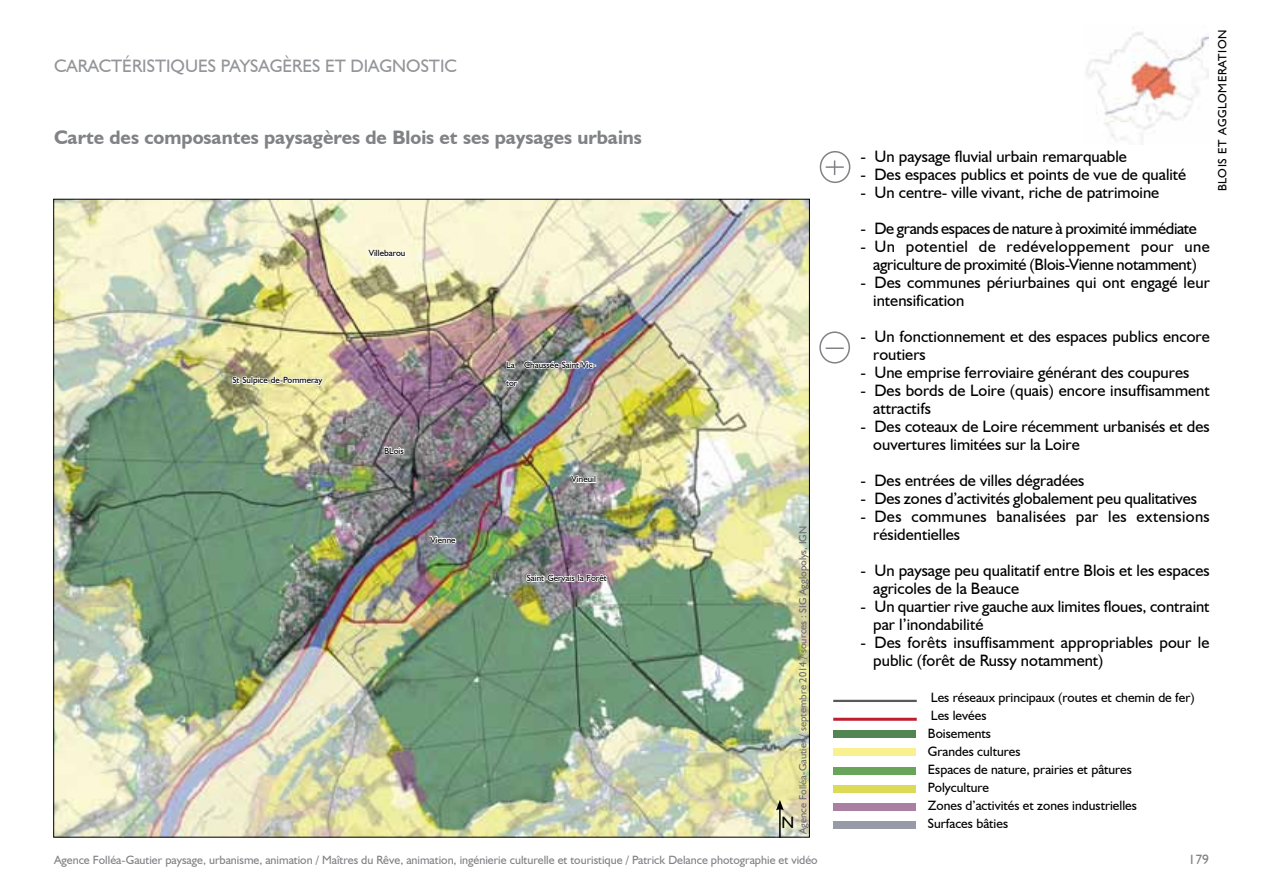
<style>
.page{position:relative;width:1263px;height:893px;background:#fff}
.page>*{position:absolute;margin:0;border:0;box-sizing:border-box;transform-origin:0 0}
.t1{font:700 19.5px "Humanist 521 BT";color:#808285}
.t2{font:18px "Humanist 521 BT";color:#939598}
.t3{font:16.5px/18px "Humanist 521 BT";color:#000}
.t4{font:16.5px/18px "Humanist 521 BT";letter-spacing:.02em;color:#000}
.t5{font:16.5px "Humanist 521 BT";letter-spacing:-.025em;color:#000}
.t6{font:13.5px "Humanist 521 BT";color:#000}
.t7{font:13.5px "Humanist 521 BT";color:#808285}
.t8{font:12px "Humanist 521 BT";color:#808285}
.t9{font:12px "Humanist 521 BT";color:#000}
.t10{font:10.5px "Humanist 521 BT";color:#6d6e71}
.t11{font:9px/18px "Humanist 521 BT";color:#000}
</style>
<div class="page">
<img style="left:1086px;top:32px;width:123px;height:109px">
<div style="left:833px;top:767px;width:82px;height:7px;background:#68a45a"></div>
<div style="left:833px;top:785px;width:82px;height:8px;background:#ddda57"></div>
<div style="left:833px;top:821px;width:82px;height:8px;background:#979ba7"></div>
<div style="left:833px;top:748px;width:82px;height:8px;background:#f9f18f"></div>
<div style="left:833px;top:730px;width:82px;height:7px;background:#518652"></div>
<div style="left:833px;top:803px;width:82px;height:8px;background:#a980a2"></div>
<hr style="left:833px;top:718px;width:84px;height:3px;background:#be1e2d">
<hr style="left:833px;top:700px;width:84px;height:2px;background:#58595b">
<svg style="left:826px;top:160px;width:18px;height:15px"></svg>
<div style="left:820px;top:151px;width:30px;height:32px;border:2px solid #808285;border-radius:50%"></div>
<div style="left:819px;top:331px;width:31px;height:33px;border:2px solid #808285;border-radius:50%"></div>
<svg style="left:826px;top:347px;width:18px;height:2px"></svg>
<img style="left:55px;top:201px;width:753px;height:634px">
<hr style="left:779px;top:808px;width:2px;height:30px;background:#000">
<svg style="left:776px;top:800px;width:8px;height:10px"></svg>
<svg style="left:569px;top:474px;width:27px;height:10px"></svg>
<svg style="left:505px;top:360px;width:11px;height:10px"></svg>
<svg style="left:522px;top:360px;width:74px;height:10px"></svg>
<svg style="left:505px;top:379px;width:14px;height:9px"></svg>
<svg style="left:231px;top:375px;width:94px;height:12px"></svg>
<svg style="left:428px;top:535px;width:29px;height:10px"></svg>
<svg style="left:382px;top:445px;width:24px;height:10px"></svg>
<svg style="left:525px;top:573px;width:83px;height:10px"></svg>
<svg style="left:366px;top:249px;width:40px;height:9px"></svg>
<p class="t2" style="left:54px;top:55px;width:13px">Cara</p>
<p class="t2" style="left:99px;top:55px;width:360px">ctéristiqu es paysag ères et d iag nostic</p>
<p class="t1" style="left:54px;top:125px;width:589px">Carte des composantes paysagères de Blois et ses paysages urbains</p>
<p class="t11" style="left:369px;top:244px;width:38px">Villebarou</p>
<p class="t11" style="left:232px;top:371px;width:92px">St-Sulpice-de-Pommeray</p>
<p class="t11" style="left:384px;top:441px;width:21px">BLois</p>
<p class="t11" style="left:431px;top:530px;width:27px">Vienne</p>
<p class="t11" style="left:506px;top:355px;width:91px">La Chaussée-Saint-Vic&shy;tor</p>
<p class="t11" style="left:572px;top:470px;width:26px">Vineuil</p>
<p class="t11" style="left:527px;top:569px;width:81px">Saint-Gervais-la-Forêt</p>
<p class="t10" style="left:796px;top:834px;width:308px;rotate:-90deg">Agence Folléa-Gautier / septembre 2014 / sources : SIG Agglopolys, IGN</p>
<p class="t3" style="left:781px;top:813px;width:12px">N</p>
<p class="t3" style="left:860px;top:147px;width:268px">- Un paysage fluvial urbain remarquable</p>
<p class="t3" style="left:860px;top:165px;width:327px">- Des espaces publics et points de vue de qualité</p>
<p class="t3" style="left:860px;top:183px;width:300px">- Un centre- ville vivant, riche de patrimoine</p>
<p class="t5" style="left:860px;top:218px;width:338px">- De grands espaces de nature à proximité immédiate</p>
<p class="t3" style="left:860px;top:237px;width:351px;text-align:center">- Un potentiel de redéveloppement pour une agriculture de proximité (Blois-Vienne notamment)</p>
<p class="t3" style="left:873px;top:273px;width:338px;text-indent:-13px">- Des communes périurbaines qui ont engagé leur intensification</p>
<p class="t3" style="left:873px;top:327px;width:338px;text-indent:-13px">- Un fonctionnement et des espaces publics encore routiers</p>
<p class="t3" style="left:860px;top:363px;width:330px">- Une emprise ferroviaire générant des coupures</p>
<p class="t3" style="left:873px;top:381px;width:338px;text-indent:-13px">- Des bords de Loire (quais) encore insuffisamment attractifs</p>
<p class="t3" style="left:873px;top:417px;width:338px;text-indent:-13px">- Des coteaux de Loire récemment urbanisés et des ouvertures limitées sur la Loire</p>
<p class="t3" style="left:860px;top:471px;width:225px">- Des entrées de villes dégradées</p>
<p class="t3" style="left:860px;top:489px;width:338px">- Des zones d’activités globalement peu qualitatives</p>
<p class="t4" style="left:873px;top:507px;width:338px;text-indent:-13px">- Des communes banalisées par les extensions résidentielles</p>
<p class="t3" style="left:873px;top:561px;width:338px;text-indent:-13px">- Un paysage peu qualitatif entre Blois et les espaces agricoles de la Beauce</p>
<p class="t3" style="left:873px;top:597px;width:338px;text-indent:-13px">- Un quartier rive gauche aux limites floues, contraint par l’inondabilité</p>
<p class="t3" style="left:873px;top:633px;width:338px;text-indent:-13px">- Des forêts insuffisamment appropriables pour le public (forêt de Russy notamment)</p>
<p class="t9" style="left:1215px;top:191px;width:162px;rotate:-90deg">BLOIS ET AGGLOMERATION</p>
<p class="t6" style="left:931px;top:689px;width:265px">Les réseaux principaux (routes et chemin de fer)</p>
<p class="t6" style="left:928px;top:725px;width:65px">Boisements</p>
<p class="t6" style="left:931px;top:707px;width:57px">Les levées</p>
<p class="t6" style="left:928px;top:743px;width:94px">Grandes cultures</p>
<p class="t6" style="left:928px;top:761px;width:206px">Espaces de nature, prairies et pâtures</p>
<p class="t6" style="left:928px;top:779px;width:63px">Polyculture</p>
<p class="t6" style="left:928px;top:815px;width:82px">Surfaces bâties</p>
<p class="t6" style="left:928px;top:797px;width:210px">Zones d’activités et zones industrielles</p>
<p class="t8" style="left:54px;top:853px;width:765px">Agence Folléa-Gautier paysage, urbanisme, animation / Maîtres du Rêve, animation, ingénierie culturelle et touristique / Patrick Delance photographie et vidéo</p>
<p class="t7" style="left:1188px;top:851px;width:22px">179</p>
</div>
